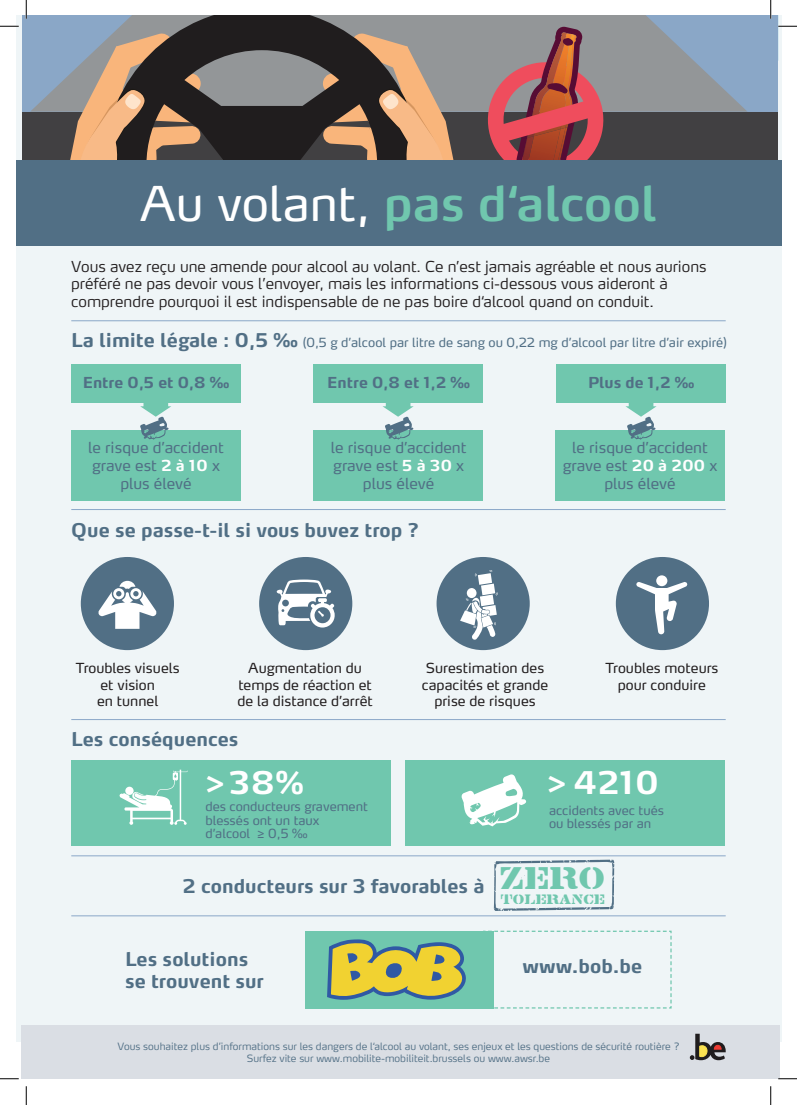
<style>
.page{position:relative;width:797px;height:1105px;background:#fff}
.page>*{position:absolute;margin:0;border:0;box-sizing:border-box;transform-origin:0 0}
.t1{font:600 47.5px "Max OT";color:#70c7ae}
.t2{font:700 31px "Max OT";letter-spacing:.03em;color:#fff}
.t3{font:28.62px "Lintsec";color:#70c7ae}
.t4{font:700 18.75px/22.5px "Max OT";color:#516f85}
.t5{font:300 15px/17.5px "Max OT";color:#231f20}
.t6{font:15px/18px "Max OT";color:#516f85;text-align:center}
.t7{font:700 15px "Max OT";color:#516f85}
.t8{font:13.75px/16.5px "Max OT";color:#231f20;text-align:center}
.t9{font:12.5px/13.8px "Max OT";color:#516f85}
.t10{font:12.38px "Lintsec";color:#70c7ae}
.t11{font:300 10px/12px "Max OT";color:#516f85;text-align:center}
.s1{font-weight:400;color:#fff}
.s2{font-weight:700;font-size:18.75px}
.s3{font-weight:700;color:#fff}
</style>
<div class="page">
<div style="left:16px;top:16px;width:765px;height:1026px;background:#eff5f7"></div>
<hr style="left:71px;top:509px;width:654px;height:1px;background:#8aa7c8">
<hr style="left:71px;top:719px;width:654px;height:1px;background:#8aa7c8">
<div style="left:259px;top:557px;width:93px;height:93px;background:#516f85;border-radius:50%"></div>
<svg style="left:277px;top:579px;width:58px;height:48px"></svg>
<div style="left:616px;top:557px;width:93px;height:93px;background:#516f85;border-radius:50%"></div>
<div style="left:656px;top:575px;width:11px;height:11px;background:#fff;border-radius:50%"></div>
<svg style="left:636px;top:582px;width:51px;height:52px"></svg>
<div style="left:436px;top:557px;width:93px;height:93px;background:#516f85;border-radius:50%"></div>
<svg style="left:460px;top:570px;width:38px;height:70px"></svg>
<div style="left:71px;top:760px;width:319px;height:86px;background:#70c7ae"></div>
<div style="left:406px;top:760px;width:318px;height:86px;background:#70c7ae"></div>
<svg style="left:461px;top:774px;width:65px;height:52px"></svg>
<svg style="left:119px;top:770px;width:69px;height:55px"></svg>
<div style="left:125px;top:787px;width:9px;height:8px;background:#fff;border-radius:50%"></div>
<hr style="left:71px;top:916px;width:654px;height:1px;background:#8aa7c8">
<div style="left:71px;top:431px;width:170px;height:70px;background:#70c7ae"></div>
<div style="left:71px;top:364px;width:170px;height:39px;background:#70c7ae"></div>
<svg style="left:140px;top:403px;width:31px;height:37px"></svg>
<div style="left:313px;top:364px;width:170px;height:39px;background:#70c7ae"></div>
<div style="left:313px;top:431px;width:170px;height:70px;background:#70c7ae"></div>
<svg style="left:382px;top:403px;width:31px;height:37px"></svg>
<div style="left:556px;top:364px;width:170px;height:39px;background:#70c7ae"></div>
<div style="left:555px;top:431px;width:169px;height:70px;background:#70c7ae"></div>
<svg style="left:625px;top:403px;width:31px;height:37px"></svg>
<div style="left:305px;top:931px;width:188px;height:77px;background:#70c7ae"></div>
<svg style="left:327px;top:939px;width:139px;height:61px"></svg>
<svg style="left:482px;top:930px;width:190px;height:79px"></svg>
<div style="left:21px;top:1025px;width:759px;height:54px;background:#dadee4"></div>
<hr style="left:71px;top:856px;width:654px;height:1px;background:#8aa7c8">
<hr style="left:71px;top:321px;width:654px;height:1px;background:#8aa7c8">
<svg style="left:689px;top:1034px;width:36px;height:26px"></svg>
<div style="left:81px;top:557px;width:93px;height:93px;background:#516f85;border-radius:50%"></div>
<svg style="left:98px;top:581px;width:59px;height:48px"></svg>
<svg style="left:494px;top:859px;width:120px;height:52px"></svg>
<svg style="left:0;top:1078px;width:19px;height:1px"></svg>
<svg style="left:778px;top:1078px;width:19px;height:1px"></svg>
<svg style="left:25px;top:1086px;width:2px;height:19px"></svg>
<svg style="left:0;top:0;width:797px;height:245px;background:#7c7d84"></svg>
<svg style="left:770px;top:1086px;width:1px;height:19px"></svg>
<h1 class="t1" style="left:140px;top:172px;width:518px"><span class="s1">Au volant,</span> pas d‘alcool</h1>
<p class="t5" style="left:71px;top:257px;width:637px">Vous avez reçu une amende pour alcool au volant. Ce n’est jamais agréable et nous aurions préféré ne pas devoir vous l’envoyer, mais les informations ci-dessous vous aideront à comprendre pourquoi il est indispensable de ne pas boire d‘alcool quand on conduit.</p>
<p class="t9" style="left:71px;top:335px;width:657px"><span class="s2">La limite légale : 0,5 ‰</span> (0,5 g d’alcool par litre de sang ou 0,22 mg d’alcool par litre d’air expiré)</p>
<p class="t7" style="left:83px;top:373px;width:148px">Entre 0,5 et 0,8 ‰</p>
<p class="t7" style="left:327px;top:373px;width:144px">Entre 0,8 et 1,2 ‰</p>
<p class="t7" style="left:588px;top:373px;width:107px">Plus de 1,2 ‰</p>
<p class="t6" style="left:88px;top:439px;width:137px">le risque d’accident grave est <span class="s3">2 à 10</span> x plus élevé</p>
<p class="t6" style="left:331px;top:439px;width:137px">le risque d’accident grave est <span class="s3">5 à 30</span> x plus élevé</p>
<p class="t4" style="left:71px;top:519px;width:349px">Que se passe-t-il si vous buvez trop ?</p>
<p class="t6" style="left:563px;top:439px;width:156px">le risque d’accident grave est <span class="s3">20 à 200</span> x plus élevé</p>
<p class="t8" style="left:76px;top:660px;width:105px">Troubles visuels et vision<br>en tunnel</p>
<p class="t8" style="left:237px;top:660px;width:137px">Augmentation du temps de réaction et de la distance d’arrêt</p>
<p class="t4" style="left:71px;top:727px;width:169px">Les conséquences</p>
<p class="t8" style="left:422px;top:660px;width:128px">Surestimation des capacités et grande prise de risques</p>
<p class="t8" style="left:605px;top:660px;width:114px">Troubles moteurs pour conduire</p>
<h2 class="t2" style="left:205px;top:762px;width:100px">&gt; 38%</h2>
<h2 class="t2" style="left:547px;top:762px;width:113px">&gt; 4210</h2>
<p class="t9" style="left:205px;top:799px;width:164px">des conducteurs gravement blessés ont un taux<br>d’alcool ≥ 0,5 ‰</p>
<p class="t9" style="left:549px;top:803px;width:117px">accidents avec tués ou blessés par an</p>
<p class="t4" style="left:183px;top:875px;width:303px">2 conducteurs sur 3 favorables à</p>
<h3 class="t3" style="left:500px;top:866px;width:106px">ZERO</h3>
<p class="t10" style="left:500px;top:894px;width:106px">TOLERANCE</p>
<p class="t4" style="left:125px;top:947px;width:140px">Les solutions se trouvent sur</p>
<p class="t4" style="left:522px;top:954px;width:121px">www.bob.be</p>
<p class="t11" style="left:117px;top:1040px;width:563px">Vous souhaitez plus d’informations sur les dangers de l‘alcool au volant, ses enjeux et les questions de sécurité routière ?<br>Surfez vite sur www.mobilite-mobiliteit.brussels ou www.awsr.be</p>
</div>
